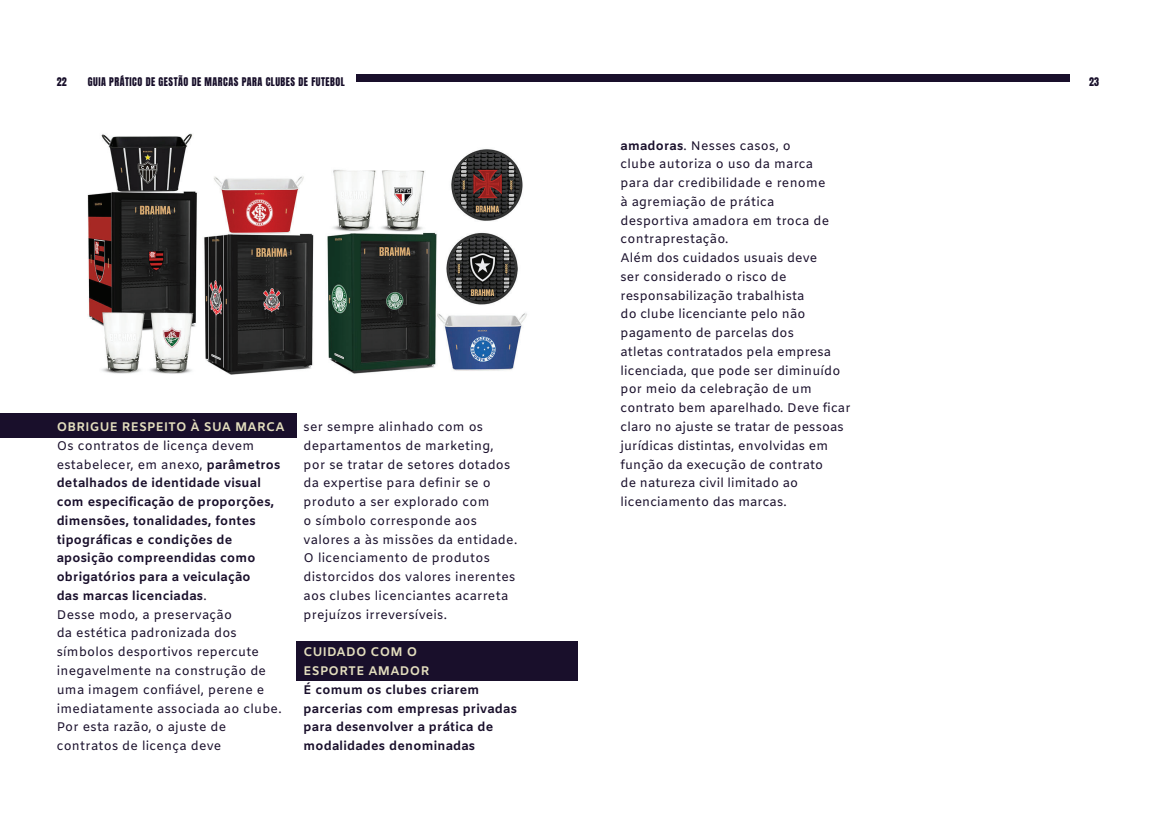
<style>
.page{position:relative;width:1156px;height:837px;background:#fff}
.page>*{position:absolute;margin:0;border:0;box-sizing:border-box;transform-origin:0 0}
.t1{font:12.5px/18.8px "Amiko";letter-spacing:.02em;color:#190f2b}
.t2{font:700 12.5px/18.8px "Amiko";letter-spacing:.02em;color:#190f2b}
.t3{font:700 12.5px/18.8px "Amiko";letter-spacing:.02em;color:#e3debe}
.t4{font:10px "Anton";letter-spacing:.05em;color:#170e29}
.s1{font-weight:700}
</style>
<div class="page">
<div style="left:356px;top:74px;width:222px;height:8px;background:#190f2b"></div>
<div style="left:578px;top:74px;width:491px;height:8px;background:#190f2b"></div>
<div style="left:0;top:413px;width:296px;height:25px;background:#190f2b"></div>
<div style="left:296px;top:640px;width:282px;height:40px;background:#190f2b"></div>
<img style="left:87px;top:133px;width:440px;height:241px">
<p class="t4" style="left:57px;top:77px;width:11px">22</p>
<p class="t4" style="left:88px;top:77px;width:258px">GUIA PRÁTICO DE GESTÃO DE MARCAS PARA CLUBES DE FUTEBOL</p>
<p class="t4" style="left:1088px;top:77px;width:11px">23</p>
<p class="t3" style="left:57px;top:418px;width:229px">OBRIGUE RESPEITO À SUA MARCA</p>
<p class="t1" style="left:57px;top:437px;width:226px">Os contratos de licença devem estabelecer, em anexo, <span class="s1">parâmetros detalhados de identidade visual com especificação de proporções, dimensões, tonalidades, fontes tipográficas e condições de aposição compreendidas como obrigatórios para a veiculação<br>das marcas licenciadas</span>.<br>Desse modo, a preservação<br>da estética padronizada dos símbolos desportivos repercute inegavelmente na construção de uma imagem confiável, perene e imediatamente associada ao clube.<br>Por esta razão, o ajuste de contratos de licença deve</p>
<p class="t1" style="left:303px;top:418px;width:215px">ser sempre alinhado com os departamentos de marketing, por se tratar de setores dotados da expertise para definir se o produto a ser explorado com<br>o símbolo corresponde aos valores a às missões da entidade.<br>O licenciamento de produtos distorcidos dos valores inerentes aos clubes licenciantes acarreta prejuízos irreversíveis.</p>
<p class="t3" style="left:303px;top:643px;width:127px">CUIDADO COM O<br>ESPORTE AMADOR</p>
<p class="t2" style="left:303px;top:680px;width:215px">É comum os clubes criarem parcerias com empresas privadas para desenvolver a prática de modalidades denominadas</p>
<p class="t1" style="left:620px;top:137px;width:231px"><span class="s1">amadoras</span>. Nesses casos, o<br>clube autoriza o uso da marca<br>para dar credibilidade e renome<br>à agremiação de prática<br>desportiva amadora em troca de contraprestação.<br>Além dos cuidados usuais deve<br>ser considerado o risco de responsabilização trabalhista<br>do clube licenciante pelo não pagamento de parcelas dos<br>atletas contratados pela empresa licenciada, que pode ser diminuído por meio da celebração de um contrato bem aparelhado. Deve ficar claro no ajuste se tratar de pessoas jurídicas distintas, envolvidas em função da execução de contrato<br>de natureza civil limitado ao licenciamento das marcas.</p>
</div>
